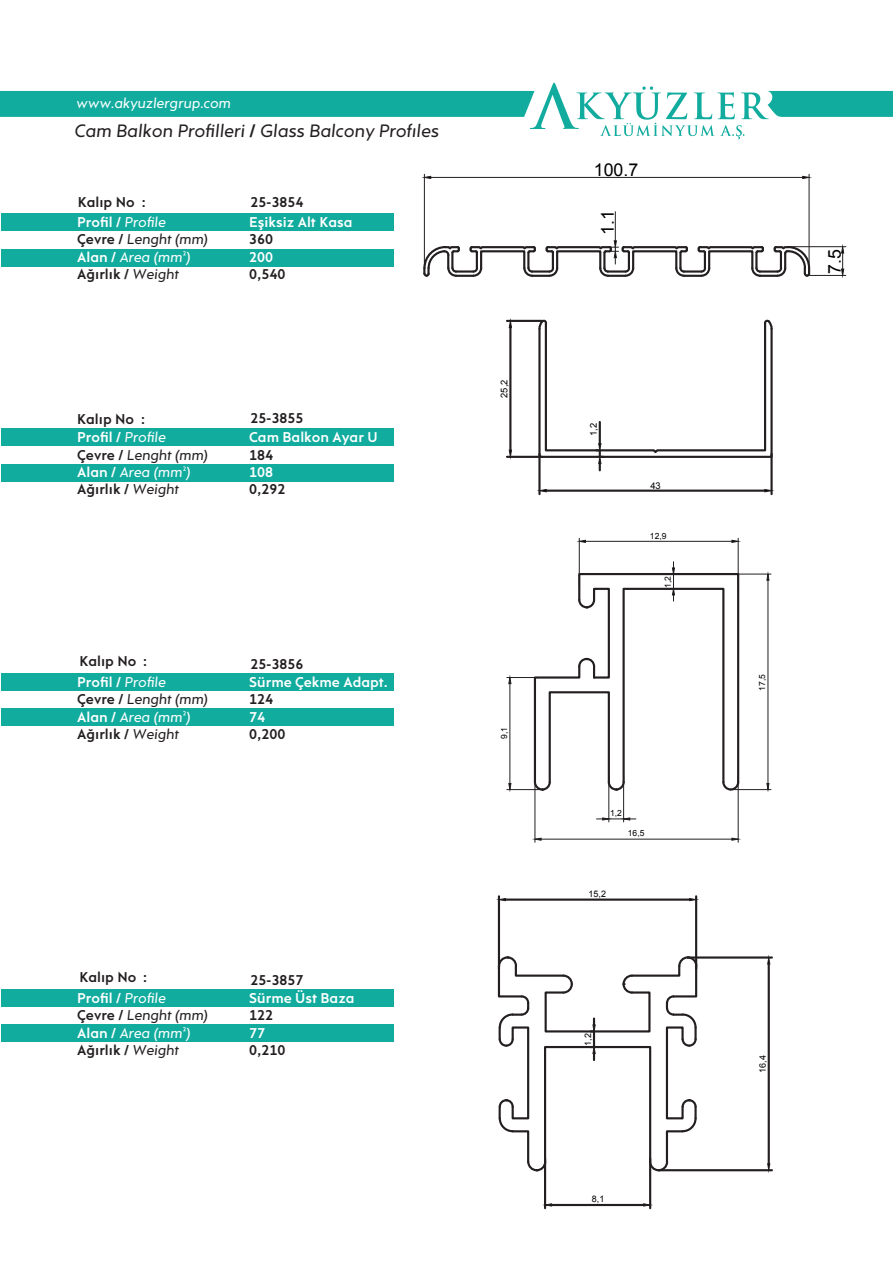
<style>
.page{position:relative;width:893px;height:1263px;background:#fff}
.page>*{position:absolute;margin:0;border:0;box-sizing:border-box;transform-origin:0 0}
.t1{font:italic 18.3px "Rams";color:#231f20}
.t2{font:17.7px "Arial";color:#000001}
.t3{font:italic 14.55px/17.4px "Rams";color:#231f20}
.t4{font:700 14.55px "Rams";color:#231f20}
.t5{font:700 14.55px "Rams";color:#fff}
.t6{font:italic 14.55px "Rams";color:#fff}
.t7{font:9.3px "Arial";color:#000001}
.t8{font:9px "Arial";color:#000001}
.t9{font:8.55px "Arial";color:#000001}
.s1{font-weight:700;font-style:normal}
.s2{font-weight:700;font-style:normal;color:#fff}
.s3{color:#fff}
</style>
<div class="page">
<svg style="left:0;top:83px;width:893px;height:56px"></svg>
<div style="left:1px;top:213px;width:393px;height:17px;background:#12ac9f"></div>
<div style="left:1px;top:249px;width:393px;height:17px;background:#12ac9f"></div>
<div style="left:1px;top:429px;width:393px;height:17px;background:#12ac9f"></div>
<div style="left:1px;top:464px;width:393px;height:17px;background:#12ac9f"></div>
<svg style="left:183px;top:466px;width:3px;height:5px"></svg>
<div style="left:1px;top:673px;width:393px;height:17px;background:#12ac9f"></div>
<div style="left:1px;top:709px;width:393px;height:17px;background:#12ac9f"></div>
<div style="left:1px;top:989px;width:393px;height:17px;background:#12ac9f"></div>
<div style="left:1px;top:1025px;width:393px;height:17px;background:#12ac9f"></div>
<hr style="left:424px;top:174px;width:1px;height:95px;background:#231f20">
<hr style="left:809px;top:174px;width:1px;height:95px;background:#231f20">
<hr style="left:431px;top:177px;width:372px;height:1px;background:#231f20">
<svg style="left:424px;top:176px;width:7px;height:3px"></svg>
<svg style="left:802px;top:176px;width:8px;height:3px"></svg>
<hr style="left:788px;top:246px;width:58px;height:1px;background:#231f20">
<hr style="left:808px;top:275px;width:38px;height:1px;background:#231f20">
<svg style="left:841px;top:246px;width:3px;height:30px"></svg>
<svg style="left:423px;top:212px;width:388px;height:65px"></svg>
<hr style="left:507px;top:320px;width:35px;height:2px;background:#231f20">
<hr style="left:507px;top:456px;width:35px;height:2px;background:#231f20">
<hr style="left:509px;top:328px;width:2px;height:122px;background:#231f20">
<svg style="left:508px;top:322px;width:4px;height:6px"></svg>
<svg style="left:508px;top:449px;width:4px;height:9px"></svg>
<hr style="left:538px;top:454px;width:3px;height:40px;background:#231f20">
<hr style="left:770px;top:454px;width:3px;height:40px;background:#231f20">
<hr style="left:546px;top:490px;width:219px;height:2px;background:#231f20">
<svg style="left:540px;top:489px;width:7px;height:4px"></svg>
<svg style="left:764px;top:489px;width:7px;height:4px"></svg>
<svg style="left:537px;top:319px;width:236px;height:151px"></svg>
<hr style="left:534px;top:775px;width:1px;height:67px;background:#231f20">
<hr style="left:738px;top:775px;width:1px;height:67px;background:#231f20">
<hr style="left:541px;top:839px;width:191px;height:1px;background:#231f20">
<svg style="left:534px;top:837px;width:8px;height:4px"></svg>
<svg style="left:731px;top:837px;width:8px;height:4px"></svg>
<hr style="left:623px;top:776px;width:1px;height:46px;background:#231f20">
<hr style="left:608px;top:776px;width:1px;height:46px;background:#231f20">
<svg style="left:596px;top:817px;width:40px;height:4px"></svg>
<hr style="left:579px;top:538px;width:1px;height:47px;background:#231f20">
<hr style="left:738px;top:538px;width:1px;height:47px;background:#231f20">
<hr style="left:585px;top:541px;width:147px;height:1px;background:#231f20">
<svg style="left:578px;top:539px;width:8px;height:4px"></svg>
<svg style="left:731px;top:539px;width:8px;height:4px"></svg>
<svg style="left:533px;top:562px;width:207px;height:230px"></svg>
<hr style="left:507px;top:789px;width:34px;height:1px;background:#231f20">
<hr style="left:507px;top:677px;width:39px;height:1px;background:#231f20">
<hr style="left:509px;top:684px;width:1px;height:99px;background:#231f20">
<svg style="left:508px;top:783px;width:4px;height:7px"></svg>
<svg style="left:508px;top:678px;width:4px;height:6px"></svg>
<hr style="left:723px;top:574px;width:48px;height:1px;background:#231f20">
<hr style="left:732px;top:789px;width:39px;height:1px;background:#231f20">
<hr style="left:767px;top:580px;width:1px;height:203px;background:#231f20">
<svg style="left:766px;top:573px;width:4px;height:8px"></svg>
<svg style="left:766px;top:783px;width:4px;height:7px"></svg>
<hr style="left:689px;top:956px;width:83px;height:3px;background:#231f20">
<hr style="left:660px;top:1169px;width:112px;height:2px;background:#231f20">
<hr style="left:768px;top:964px;width:2px;height:200px;background:#231f20">
<svg style="left:767px;top:958px;width:3px;height:7px"></svg>
<svg style="left:767px;top:1163px;width:3px;height:7px"></svg>
<hr style="left:498px;top:896px;width:2px;height:73px;background:#231f20">
<hr style="left:695px;top:896px;width:2px;height:73px;background:#231f20">
<hr style="left:505px;top:898px;width:185px;height:3px;background:#231f20">
<svg style="left:500px;top:898px;width:5px;height:3px"></svg>
<svg style="left:689px;top:898px;width:7px;height:3px"></svg>
<hr style="left:544px;top:1158px;width:2px;height:50px;background:#231f20">
<hr style="left:649px;top:1158px;width:2px;height:50px;background:#231f20">
<hr style="left:552px;top:1204px;width:92px;height:2px;background:#231f20">
<svg style="left:546px;top:1203px;width:6px;height:4px"></svg>
<svg style="left:643px;top:1203px;width:7px;height:4px"></svg>
<svg style="left:497px;top:955px;width:201px;height:217px"></svg>
<p class="t6" style="left:76px;top:94px;width:156px">www.akyuzlergrup.com</p>
<p class="t1" style="left:75px;top:120px;width:366px">Cam Balkon Profilleri <span class="s1">/</span> Glass Balcony Profıles</p>
<p class="t4" style="left:78px;top:194px;width:69px">Kalıp No :</p>
<p class="t4" style="left:250px;top:194px;width:54px">25-3854</p>
<p class="t3" style="left:77px;top:213px;width:132px"><span class="s2">Profil /</span> <span class="s3">Profile<br></span><span class="s1">Çevre /</span> Lenght (mm)<br><span class="s2">Alan /</span> <span class="s3">Area (mm )<br></span><span class="s1">Ağırlık /</span> Weight</p>
<p class="t5" style="left:249px;top:213px;width:105px">Eşiksiz Alt Kasa</p>
<p class="t4" style="left:249px;top:231px;width:25px">360</p>
<p class="t5" style="left:249px;top:248px;width:25px">200</p>
<p class="t4" style="left:249px;top:265px;width:38px">0,540</p>
<p class="t4" style="left:77px;top:410px;width:69px">Kalıp No :</p>
<p class="t4" style="left:250px;top:409px;width:54px">25-3855</p>
<p class="t3" style="left:77px;top:429px;width:132px"><span class="s2">Profil /</span> <span class="s3">Profile<br></span><span class="s1">Çevre /</span> Lenght (mm)<br><span class="s2">Alan /</span> <span class="s3">Area (mm )<br></span><span class="s1">Ağırlık /</span> Weight</p>
<p class="t5" style="left:249px;top:428px;width:130px">Cam Balkon Ayar U</p>
<p class="t4" style="left:249px;top:446px;width:25px">184</p>
<p class="t5" style="left:249px;top:463px;width:25px">108</p>
<p class="t4" style="left:249px;top:481px;width:38px">0,292</p>
<p class="t7" style="left:498px;top:398px;width:20px;rotate:-90deg">25,2</p>
<p class="t4" style="left:79px;top:652px;width:69px">Kalıp No :</p>
<p class="t4" style="left:250px;top:655px;width:54px">25-3856</p>
<p class="t3" style="left:77px;top:673px;width:132px"><span class="s2">Profil /</span> <span class="s3">Profile<br></span><span class="s1">Çevre /</span> Lenght (mm)<br><span class="s2">Alan /</span> <span class="s3">Area (mm )<br></span><span class="s1">Ağırlık /</span> Weight</p>
<p class="t5" style="left:249px;top:673px;width:140px">Sürme Çekme Adapt.</p>
<p class="t4" style="left:249px;top:690px;width:25px">124</p>
<p class="t5" style="left:249px;top:708px;width:17px">74</p>
<p class="t4" style="left:249px;top:725px;width:38px">0,200</p>
<p class="t9" style="left:499px;top:739px;width:13px;rotate:-90deg">9,1</p>
<p class="t4" style="left:79px;top:968px;width:69px">Kalıp No :</p>
<p class="t4" style="left:250px;top:971px;width:54px">25-3857</p>
<p class="t3" style="left:77px;top:989px;width:132px"><span class="s2">Profil /</span> <span class="s3">Profile<br></span><span class="s1">Çevre /</span> Lenght (mm)<br><span class="s2">Alan /</span> <span class="s3">Area (mm )<br></span><span class="s1">Ağırlık /</span> Weight</p>
<p class="t5" style="left:249px;top:989px;width:107px">Sürme Üst Baza</p>
<p class="t4" style="left:249px;top:1006px;width:25px">122</p>
<p class="t5" style="left:249px;top:1024px;width:17px">77</p>
<p class="t4" style="left:249px;top:1041px;width:38px">0,210</p>
<p class="t2" style="left:594px;top:158px;width:46px">100.7</p>
<p class="t2" style="left:596px;top:235px;width:26px;rotate:-90deg">1.1</p>
<p class="t7" style="left:587px;top:436px;width:14px;rotate:-90deg">1,2</p>
<p class="t7" style="left:650px;top:479px;width:12px">43</p>
<p class="t9" style="left:650px;top:530px;width:18px">12,9</p>
<p class="t9" style="left:662px;top:588px;width:13px;rotate:-90deg">1,2</p>
<p class="t9" style="left:610px;top:807px;width:13px">1,2</p>
<p class="t9" style="left:628px;top:828px;width:18px">16,5</p>
<p class="t8" style="left:589px;top:887px;width:19px">15,2</p>
<p class="t8" style="left:582px;top:1046px;width:14px;rotate:-90deg">1,2</p>
<p class="t8" style="left:592px;top:1193px;width:14px">8,1</p>
<p class="t2" style="left:823px;top:274px;width:26px;rotate:-90deg">7.5</p>
<p class="t9" style="left:756px;top:690px;width:18px;rotate:-90deg">17,5</p>
<p class="t8" style="left:757px;top:1073px;width:19px;rotate:-90deg">16,4</p>
</div>
